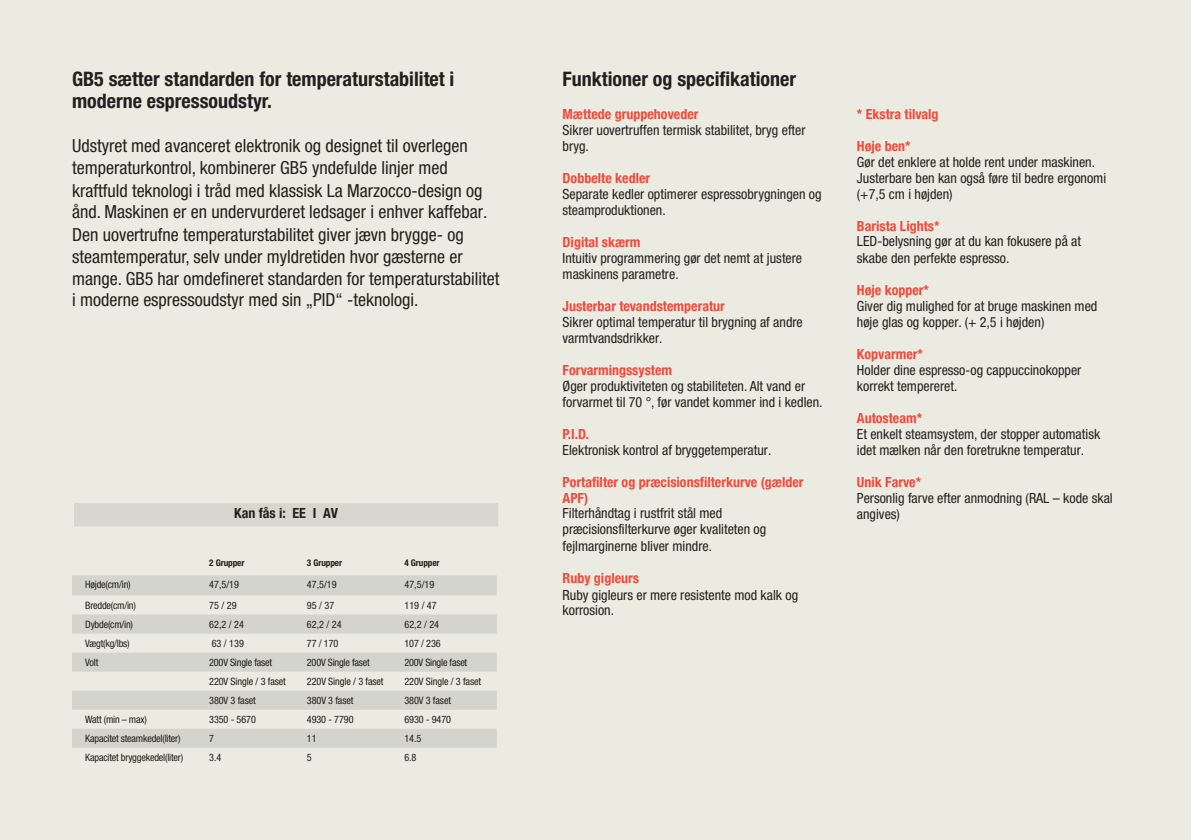
<style>
.page{position:relative;width:1191px;height:840px;background:#fff}
.page>*{position:absolute;margin:0;border:0;box-sizing:border-box;transform-origin:0 0}
.t1{font:700 condensed 20px/22px "Helvetica Neue LT Pro";color:#231f20}
.t2{font:condensed 18px/22px "Helvetica Neue LT Pro";color:#231f20}
.t3{font:condensed 14px/16px "Helvetica Neue LT Pro";color:#231f20}
.t4{font:700 condensed 14px "Helvetica Neue LT Pro";color:#ef4b3d}
.t5{font:700 condensed 14px "Helvetica Neue LT Pro";color:#231f20}
.t6{font:condensed 10.2px "Helvetica Neue LT Pro";letter-spacing:-.015em;color:#231f20}
.t7{font:700 condensed 9.2px "Helvetica Neue LT Pro";letter-spacing:-.01em;color:#231f20}
.s1{font-weight:700;color:#ef4b3d}
</style>
<div class="page">
<div style="left:0;top:0;width:1191px;height:839px;background:#ecebe2"></div>
<svg style="left:72px;top:575px;width:425px;height:172px;fill:#d4d4ce"></svg>
<div style="left:72px;top:501px;width:428px;height:27px;background:#d7d7cf;border:2px solid #ebece1"></div>
<p class="t1" style="left:72px;top:68px;width:384px">GB5 sætter standarden for temperaturstabilitet i moderne espressoudstyr.</p>
<p class="t2" style="left:72px;top:135px;width:429px">Udstyret med avanceret elektronik og designet til overlegen temperaturkontrol, kombinerer GB5 yndefulde linjer med kraftfuld teknologi i tråd med klassisk La Marzocco-design og ånd. Maskinen er en undervurderet ledsager i enhver kaffebar.<br>Den uovertrufne temperaturstabilitet giver jævn brygge- og steamtemperatur, selv under myldretiden hvor gæsterne er mange. GB5 har omdefineret standarden for temperaturstabilitet i moderne espressoudstyr med sin „PID“ -teknologi.</p>
<p class="t5" style="left:234px;top:504px;width:105px">Kan fås i: EE I AV</p>
<p class="t7" style="left:209px;top:557px;width:37px">2 Grupper</p>
<p class="t7" style="left:307px;top:557px;width:37px">3 Grupper</p>
<p class="t7" style="left:404px;top:557px;width:37px">4 Grupper</p>
<p class="t6" style="left:85px;top:578px;width:47px">Højde(cm/in)</p>
<p class="t6" style="left:209px;top:578px;width:31px">47,5/19</p>
<p class="t6" style="left:307px;top:578px;width:31px">47,5/19</p>
<p class="t6" style="left:404px;top:578px;width:31px">47,5/19</p>
<p class="t6" style="left:85px;top:598px;width:52px">Bredde(cm/in)</p>
<p class="t6" style="left:209px;top:598px;width:29px">75 / 29</p>
<p class="t6" style="left:307px;top:598px;width:29px">95 / 37</p>
<p class="t6" style="left:404px;top:598px;width:34px">119 / 47</p>
<p class="t6" style="left:85px;top:617px;width:49px">Dybde(cm/in)</p>
<p class="t6" style="left:209px;top:617px;width:36px">62,2 / 24</p>
<p class="t6" style="left:307px;top:617px;width:36px">62,2 / 24</p>
<p class="t6" style="left:404px;top:617px;width:36px">62,2 / 24</p>
<p class="t6" style="left:85px;top:636px;width:46px">Vægt(kg/lbs)</p>
<p class="t6" style="left:212px;top:636px;width:34px">63 / 139</p>
<p class="t6" style="left:307px;top:636px;width:33px">77 / 170</p>
<p class="t6" style="left:404px;top:636px;width:38px">107 / 236</p>
<p class="t6" style="left:85px;top:655px;width:15px">Volt</p>
<p class="t6" style="left:209px;top:655px;width:64px">200V Single faset</p>
<p class="t6" style="left:307px;top:655px;width:64px">200V Single faset</p>
<p class="t6" style="left:404px;top:655px;width:64px">200V Single faset</p>
<p class="t6" style="left:209px;top:675px;width:78px">220V Single / 3 faset</p>
<p class="t6" style="left:307px;top:675px;width:78px">220V Single / 3 faset</p>
<p class="t6" style="left:404px;top:675px;width:78px">220V Single / 3 faset</p>
<p class="t6" style="left:209px;top:694px;width:48px">380V 3 faset</p>
<p class="t6" style="left:307px;top:694px;width:48px">380V 3 faset</p>
<p class="t6" style="left:404px;top:694px;width:48px">380V 3 faset</p>
<p class="t6" style="left:85px;top:713px;width:63px">Watt (min – max)</p>
<p class="t6" style="left:209px;top:713px;width:48px">3350 - 5670</p>
<p class="t6" style="left:307px;top:713px;width:48px">4930 - 7790</p>
<p class="t6" style="left:404px;top:713px;width:48px">6930 - 9470</p>
<p class="t6" style="left:85px;top:732px;width:97px">Kapacitet steamkedel(liter)</p>
<p class="t6" style="left:209px;top:732px;width:6px">7</p>
<p class="t6" style="left:307px;top:732px;width:11px">11</p>
<p class="t6" style="left:404px;top:732px;width:18px">14.5</p>
<p class="t6" style="left:85px;top:751px;width:99px">Kapacitet bryggekedel(liter)</p>
<p class="t6" style="left:209px;top:751px;width:14px">3.4</p>
<p class="t6" style="left:307px;top:751px;width:6px">5</p>
<p class="t6" style="left:404px;top:751px;width:14px">6.8</p>
<p class="t1" style="left:562px;top:68px;width:235px">Funktioner og specifikationer</p>
<p class="t3" style="left:562px;top:106px;width:244px"><span class="s1">Mættede gruppehoveder<br></span>Sikrer uovertruffen termisk stabilitet, bryg efter bryg.</p>
<p class="t3" style="left:562px;top:170px;width:260px"><span class="s1">Dobbelte kedler<br></span>Separate kedler optimerer espressobrygningen og steamproduktionen.</p>
<p class="t3" style="left:562px;top:234px;width:241px"><span class="s1">Digital skærm<br></span>Intuitiv programmering gør det nemt at justere maskinens parametre.</p>
<p class="t3" style="left:562px;top:298px;width:242px"><span class="s1">Justerbar tevandstemperatur<br></span>Sikrer optimal temperatur til brygning af andre varmtvandsdrikker.</p>
<p class="t3" style="left:562px;top:362px;width:261px"><span class="s1">Forvarmingssystem<br></span>Øger produktiviteten og stabiliteten. Alt vand er forvarmet til 70 °, før vandet kommer ind i kedlen.</p>
<p class="t3" style="left:562px;top:426px;width:210px"><span class="s1">P.I.D.<br></span>Elektronisk kontrol af bryggetemperatur.</p>
<p class="t3" style="left:562px;top:474px;width:242px"><span class="s1">Portafilter og præcisionsfilterkurve (gælder<br>APF)<br></span>Filterhåndtag i rustfrit stål med præcisionsfilterkurve øger kvaliteten og fejlmarginerne bliver mindre.</p>
<p class="t3" style="left:562px;top:570px;width:237px"><span class="s1">Ruby gigleurs<br></span>Ruby gigleurs er mere resistente mod kalk og korrosion.</p>
<p class="t4" style="left:857px;top:105px;width:83px">* Ekstra tilvalg</p>
<p class="t3" style="left:857px;top:138px;width:251px"><span class="s1">Høje ben*<br></span>Gør det enklere at holde rent under maskinen.<br>Justerbare ben kan også føre til bedre ergonomi (+7,5 cm i højden)</p>
<p class="t3" style="left:857px;top:218px;width:226px;line-height:15px"><span class="s1">Barista Lights*<br></span>LED-belysning gør at du kan fokusere på at</p>
<p class="t3" style="left:857px;top:250px;width:154px">skabe den perfekte espresso.</p>
<p class="t3" style="left:857px;top:282px;width:242px"><span class="s1">Høje kopper*<br></span>Giver dig mulighed for at bruge maskinen med høje glas og kopper. (+ 2,5 i højden)</p>
<p class="t3" style="left:857px;top:346px;width:226px"><span class="s1">Kopvarmer*<br></span>Holder dine espresso-og cappuccinokopper korrekt tempereret.</p>
<p class="t3" style="left:857px;top:410px;width:245px"><span class="s1">Autosteam*<br></span>Et enkelt steamsystem, der stopper automatisk idet mælken når den foretrukne temperatur.</p>
<p class="t3" style="left:857px;top:474px;width:257px"><span class="s1">Unik Farve*<br></span>Personlig farve efter anmodning (RAL – kode skal angives)</p>
</div>
